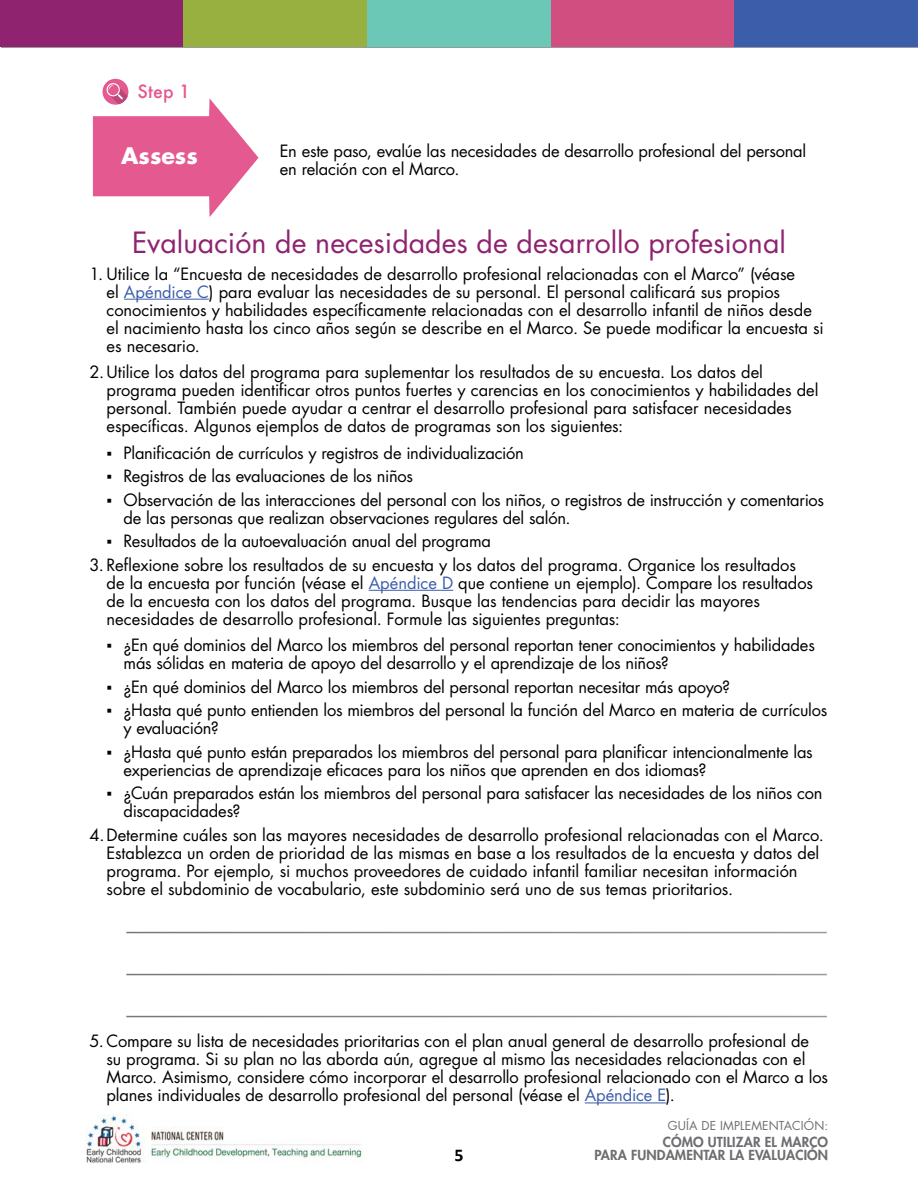
<style>
.page{position:relative;width:918px;height:1188px;background:#fff}
.page>*{position:absolute;margin:0;border:0;box-sizing:border-box;transform-origin:0 0}
.t1{font:28.5px "Futura Std";color:#8f2370}
.t2{font:500 28.5px "Futura Std";color:#8f2370}
.t3{font:700 22.2px "Futura Std";color:#fff}
.t4{font:700 18px "Calibri";color:#000}
.t5{font:500 17.85px "Futura";color:#e45990}
.t6{font:16.5px/18px "Futura Std";letter-spacing:-.01em;color:#000}
.t7{font:800 13.5px/13.5px "Futura Std";letter-spacing:.01em;color:#6d6e71;text-align:right}
.t8{font:12px "Futura Std";letter-spacing:.01em;color:#6d6e71}
.s1{color:#3c5daa}
.s2{font-family:"Calibri"}
</style>
<div class="page">
<div style="left:367px;top:0;width:184px;height:47px;background:#6bc7b6"></div>
<div style="left:551px;top:0;width:183px;height:47px;background:#d04f80"></div>
<div style="left:0;top:0;width:184px;height:47px;background:#8f2370"></div>
<div style="left:184px;top:0;width:183px;height:47px;background:#97b03f"></div>
<div style="left:734px;top:0;width:184px;height:47px;background:#3c5daa"></div>
<img style="left:86px;top:1115px;width:276px;height:48px">
<hr style="left:124px;top:299px;width:85px;height:1px;background:#3c5daa">
<hr style="left:369px;top:590px;width:84px;height:1px;background:#3c5daa">
<hr style="left:126px;top:932px;width:701px;height:1px;background:#000">
<hr style="left:585px;top:1103px;width:81px;height:1px;background:#3c5daa">
<hr style="left:126px;top:974px;width:701px;height:1px;background:#000">
<hr style="left:126px;top:1016px;width:701px;height:1px;background:#000">
<svg style="left:93px;top:79px;width:166px;height:138px"></svg>
<h2 class="t5" style="left:138px;top:80px;width:54px">Step 1</h2>
<h2 class="t3" style="left:121px;top:141px;width:78px">Assess</h2>
<p class="t6" style="left:280px;top:142px;width:528px">En este paso, evalúe las necesidades de desarrollo profesional del personal en relación con el Marco.</p>
<h1 class="t2" style="left:165px;top:215px;width:610px">Assess: Assessing Professional Development Needs</h1>
<h2 class="t1" style="left:132px;top:224px;width:655px">Evaluación de necesidades de desarrollo profesional</h2>
<p class="t6" style="left:107px;top:265px;width:719px;text-indent:-17px">1. Utilice la “Encuesta de necesidades de desarrollo profesional relacionadas con el Marco” (véase<br>el <span class="s1">Apéndice C</span>) para evaluar las necesidades de su personal. El personal calificará sus propios conocimientos y habilidades específicamente relacionadas con el desarrollo infantil de niños desde el nacimiento hasta los cinco años según se describe en el Marco. Se puede modificar la encuesta si es necesario.</p>
<p class="t6" style="left:107px;top:363px;width:714px;text-indent:-17px">2. Utilice los datos del programa para suplementar los resultados de su encuesta. Los datos del programa pueden identificar otros puntos fuertes y carencias en los conocimientos y habilidades del personal. También puede ayudar a centrar el desarrollo profesional para satisfacer necesidades específicas. Algunos ejemplos de datos de programas son los siguientes:</p>
<p class="t6" style="left:107px;top:444px;width:419px"><span class="s2">▪</span> Planificación de currículos y registros de individualización</p>
<p class="t6" style="left:107px;top:467px;width:308px"><span class="s2">▪</span> Registros de las evaluaciones de los niños</p>
<p class="t6" style="left:124px;top:491px;width:702px;text-indent:-17px"><span class="s2">▪</span> Observación de las interacciones del personal con los niños, o registros de instrucción y comentarios de las personas que realizan observaciones regulares del salón.</p>
<p class="t6" style="left:107px;top:532px;width:386px"><span class="s2">▪</span> Resultados de la autoevaluación anual del programa</p>
<p class="t6" style="left:107px;top:556px;width:708px;text-indent:-17px">3. Reflexione sobre los resultados de su encuesta y los datos del programa. Organice los resultados de la encuesta por función (véase el <span class="s1">Apéndice D</span> que contiene un ejemplo). Compare los resultados de la encuesta con los datos del programa. Busque las tendencias para decidir las mayores necesidades de desarrollo profesional. Formule las siguientes preguntas:</p>
<p class="t6" style="left:124px;top:636px;width:693px;text-indent:-17px"><span class="s2">▪</span> ¿En qué dominios del Marco los miembros del personal reportan tener conocimientos y habilidades más sólidas en materia de apoyo del desarrollo y el aprendizaje de los niños?</p>
<p class="t6" style="left:107px;top:678px;width:625px"><span class="s2">▪</span> ¿En qué dominios del Marco los miembros del personal reportan necesitar más apoyo?</p>
<p class="t6" style="left:124px;top:701px;width:705px;text-indent:-17px"><span class="s2">▪</span> ¿Hasta qué punto entienden los miembros del personal la función del Marco en materia de currículos y evaluación?</p>
<p class="t6" style="left:124px;top:743px;width:691px;text-indent:-17px"><span class="s2">▪</span> ¿Hasta qué punto están preparados los miembros del personal para planificar intencionalmente las experiencias de aprendizaje eficaces para los niños que aprenden en dos idiomas?</p>
<p class="t6" style="left:124px;top:784px;width:700px;text-indent:-17px"><span class="s2">▪</span> ¿Cuán preparados están los miembros del personal para satisfacer las necesidades de los niños con discapacidades?</p>
<p class="t6" style="left:107px;top:826px;width:719px;text-indent:-17px">4. Determine cuáles son las mayores necesidades de desarrollo profesional relacionadas con el Marco.<br>Establezca un orden de prioridad de las mismas en base a los resultados de la encuesta y datos del programa. Por ejemplo, si muchos proveedores de cuidado infantil familiar necesitan información sobre el subdominio de vocabulario, este subdominio será uno de sus temas prioritarios.</p>
<p class="t6" style="left:107px;top:1032px;width:723px;text-indent:-17px">5. Compare su lista de necesidades prioritarias con el plan anual general de desarrollo profesional de<br>su programa. Si su plan no las aborda aún, agregue al mismo las necesidades relacionadas con el Marco. Asimismo, considere cómo incorporar el desarrollo profesional relacionado con el Marco a los planes individuales de desarrollo profesional del personal (véase el <span class="s1">Apéndice E</span>).</p>
<p class="t4" style="left:454px;top:1143px;width:11px">5</p>
<p class="t8" style="left:668px;top:1118px;width:162px">GUÍA DE IMPLEMENTACIÓN:</p>
<p class="t7" style="left:595px;top:1135px;width:235px">CÓMO UTILIZAR EL MARCO<br>PARA FUNDAMENTAR LA EVALUACIÓN</p>
</div>
